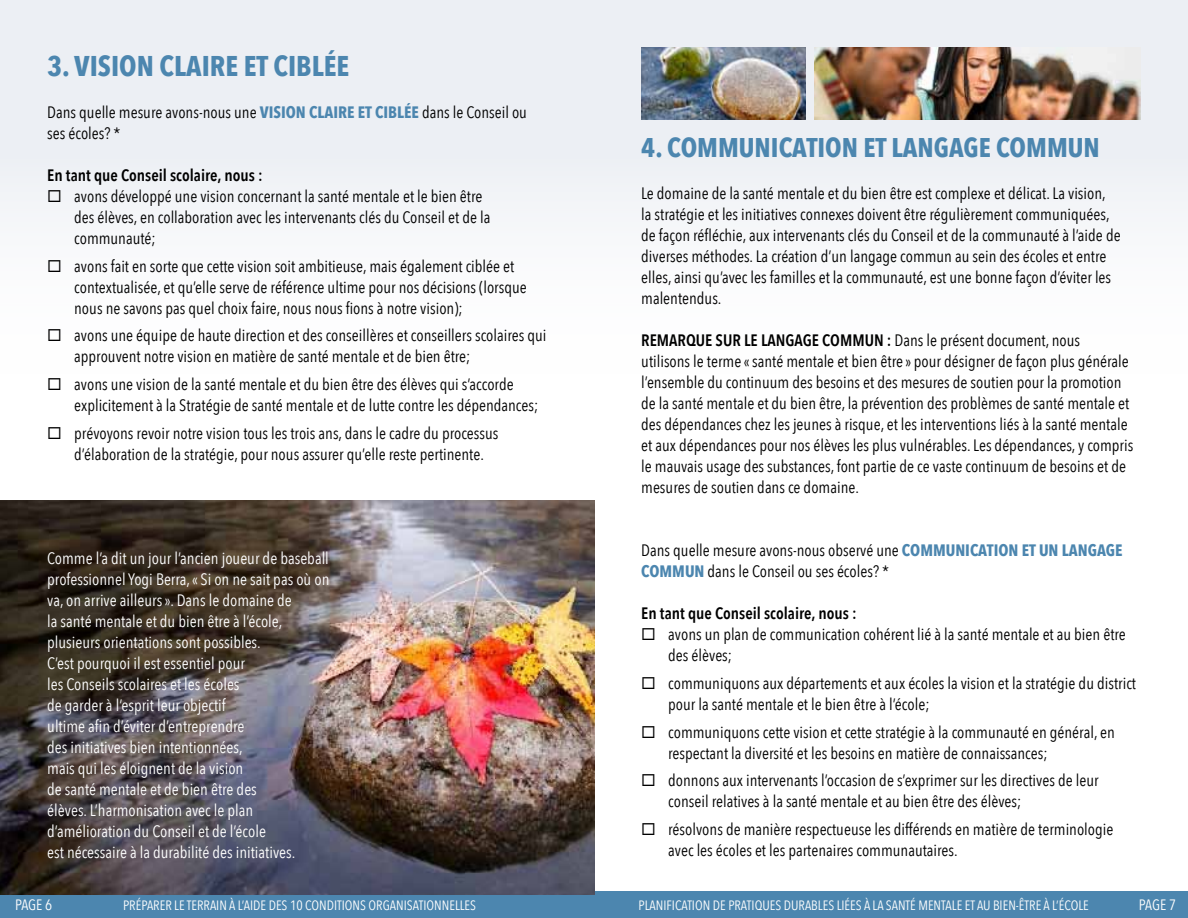
<style>
.page{position:relative;width:1188px;height:918px;background:#fff}
.page>*{position:absolute;margin:0;border:0;box-sizing:border-box;transform-origin:0 0}
.t1{font:700 28.5px "Avenir Next Condensed";color:#4c86af}
.t2{font:700 27px "Avenir Next Condensed";color:#4c86af}
.t3{font:16.5px/21px "Avenir Next Condensed";color:#000}
.t4{font:16.5px/21px "Avenir Next Condensed";color:#fff}
.t5{font:600 16.5px "Avenir Next Condensed";color:#000}
.t6{font:15px "Avenir Next Condensed";letter-spacing:-.005em;color:#fff}
.t7{font:13.5px "Avenir Next Condensed";color:#fff}
.s1{font-weight:700;color:#4c86af}
.s2{font-weight:600}
</style>
<div class="page">
<div style="left:0;top:891px;width:1188px;height:27px;background:#4c86af"></div>
<div style="left:0;top:0;width:1188px;height:390px;background:#f4f5f8"></div>
<img style="left:0;top:500px;width:594px;height:394px">
<img style="left:641px;top:47px;width:165px;height:73px">
<img style="left:814px;top:47px;width:327px;height:73px">
<h1 class="t1" style="left:47px;top:48px;width:304px">3. VISION CLAIRE ET CIBLÉE</h1>
<p class="t3" style="left:47px;top:101px;width:481px">Dans quelle mesure avons-nous une <span class="s1">VISION CLAIRE ET CIBLÉE</span> dans le Conseil ou ses écoles? *</p>
<p class="t5" style="left:47px;top:161px;width:217px">En tant que Conseil scolaire, nous :</p>
<p class="t3" style="left:74px;top:185px;width:418px;text-indent:-27px">◻ avons développé une vision concernant la santé mentale et le bien être des élèves, en collaboration avec les intervenants clés du Conseil et de la communauté;</p>
<p class="t3" style="left:74px;top:254px;width:454px;text-indent:-27px">◻ avons fait en sorte que cette vision soit ambitieuse, mais également ciblée et contextualisée, et qu’elle serve de référence ultime pour nos décisions (lorsque nous ne savons pas quel choix faire, nous nous fions à notre vision);</p>
<p class="t3" style="left:74px;top:324px;width:474px;text-indent:-27px">◻ avons une équipe de haute direction et des conseillères et conseillers scolaires qui approuvent notre vision en matière de santé mentale et de bien être;</p>
<p class="t3" style="left:74px;top:373px;width:466px;text-indent:-27px">◻ avons une vision de la santé mentale et du bien être des élèves qui s’accorde explicitement à la Stratégie de santé mentale et de lutte contre les dépendances;</p>
<p class="t3" style="left:74px;top:422px;width:426px;text-indent:-27px">◻ prévoyons revoir notre vision tous les trois ans, dans le cadre du processus d’élaboration de la stratégie, pour nous assurer qu’elle reste pertinente.</p>
<p class="t4" style="left:47px;top:547px;width:284px">Comme l’a dit un jour l’ancien joueur de baseball professionnel Yogi Berra, « Si on ne sait pas où on va, on arrive ailleurs ». Dans le domaine de<br>la santé mentale et du bien être à l’école, plusieurs orientations sont possibles.<br>C’est pourquoi il est essentiel pour<br>les Conseils scolaires et les écoles<br>de garder à l’esprit leur objectif<br>ultime afin d’éviter d’entreprendre<br>des initiatives bien intentionnées,<br>mais qui les éloignent de la vision<br>de santé mentale et de bien être des<br>élèves. L’harmonisation avec le plan d’amélioration du Conseil et de l’école<br>est nécessaire à la durabilité des initiatives.</p>
<h2 class="t2" style="left:641px;top:131px;width:460px">4. COMMUNICATION ET LANGAGE COMMUN</h2>
<p class="t3" style="left:641px;top:182px;width:481px">Le domaine de la santé mentale et du bien être est complexe et délicat. La vision,<br>la stratégie et les initiatives connexes doivent être régulièrement communiquées, de façon réfléchie, aux intervenants clés du Conseil et de la communauté à l’aide de diverses méthodes. La création d’un langage commun au sein des écoles et entre elles, ainsi qu’avec les familles et la communauté, est une bonne façon d’éviter les malentendus.</p>
<p class="t3" style="left:641px;top:329px;width:494px"><span class="s2">REMARQUE SUR LE LANGAGE COMMUN :</span> Dans le présent document, nous utilisons le terme « santé mentale et bien être » pour désigner de façon plus générale l’ensemble du continuum des besoins et des mesures de soutien pour la promotion de la santé mentale et du bien être, la prévention des problèmes de santé mentale et des dépendances chez les jeunes à risque, et les interventions liés à la santé mentale et aux dépendances pour nos élèves les plus vulnérables. Les dépendances, y compris le mauvais usage des substances, font partie de ce vaste continuum de besoins et de mesures de soutien dans ce domaine.</p>
<p class="t3" style="left:641px;top:539px;width:483px">Dans quelle mesure avons-nous observé une <span class="s1">COMMUNICATION ET UN LANGAGE<br>COMMUN</span> dans le Conseil ou ses écoles? *</p>
<p class="t5" style="left:641px;top:599px;width:217px">En tant que Conseil scolaire, nous :</p>
<p class="t3" style="left:668px;top:623px;width:459px;text-indent:-27px">◻ avons un plan de communication cohérent lié à la santé mentale et au bien être des élèves;</p>
<p class="t3" style="left:668px;top:672px;width:469px;text-indent:-27px">◻ communiquons aux départements et aux écoles la vision et la stratégie du district pour la santé mentale et le bien être à l’école;</p>
<p class="t3" style="left:668px;top:721px;width:448px;text-indent:-27px">◻ communiquons cette vision et cette stratégie à la communauté en général, en respectant la diversité et les besoins en matière de connaissances;</p>
<p class="t3" style="left:668px;top:769px;width:432px;text-indent:-27px">◻ donnons aux intervenants l’occasion de s’exprimer sur les directives de leur conseil relatives à la santé mentale et au bien être des élèves;</p>
<p class="t3" style="left:668px;top:818px;width:447px;text-indent:-27px">◻ résolvons de manière respectueuse les différends en matière de terminologie avec les écoles et les partenaires communautaires.</p>
<p class="t6" style="left:15px;top:892px;width:39px">PAGE 6</p>
<p class="t7" style="left:123px;top:893px;width:355px">PRÉPARER LE TERRAIN À L’AIDE DES 10 CONDITIONS ORGANISATIONNELLES</p>
<p class="t7" style="left:639px;top:894px;width:452px">PLANIFICATION DE PRATIQUES DURABLES LIÉES À LA SANTÉ MENTALE ET AU BIEN-ÊTRE À L’ÉCOLE</p>
<p class="t6" style="left:1139px;top:892px;width:39px">PAGE 7</p>
</div>
